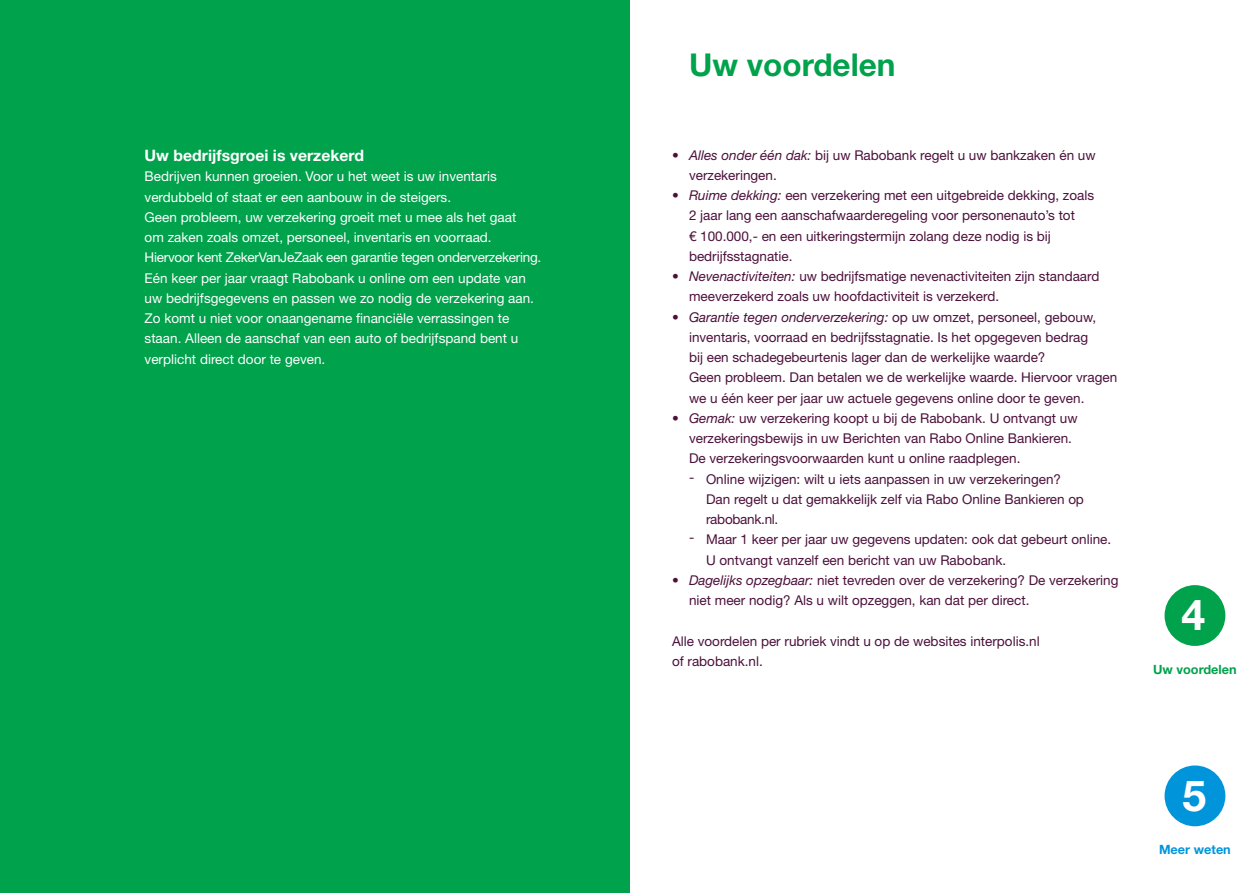
<style>
.page{position:relative;width:1259px;height:893px;background:#fff}
.page>*{position:absolute;margin:0;border:0;box-sizing:border-box;transform-origin:0 0}
.t1{font:700 42.75px "Helvetica Neue";color:#fff}
.t2{font:700 31.5px "Helvetica Neue";color:#00a24c}
.t3{font:700 15.75px "Helvetica Neue";color:#fff}
.t4{font:13.5px/20.2px "Helvetica Neue";color:#4c103b}
.t5{font:13.5px/20.2px "Helvetica Neue";color:#fff}
.t6{font:700 12.75px "Helvetica Neue";color:#00a24c}
.t7{font:700 12.75px "Helvetica Neue";color:#0095db}
.s1{font-style:italic}
.s2{font-family:"Helvetica Neue LT Std"}
</style>
<div class="page">
<div style="left:0;top:0;width:629px;height:893px;background:#00a24c"></div>
<div style="left:1164px;top:585px;width:61px;height:61px;background:#00a24c;border-radius:50%"></div>
<div style="left:1164px;top:765px;width:61px;height:61px;background:#0095db;border-radius:50%"></div>
<p class="t3" style="left:145px;top:146px;width:221px">Uw bedrijfsgroei is verzekerd</p>
<p class="t5" style="left:145px;top:166px;width:398px">Bedrijven kunnen groeien. Voor u het weet is uw inventaris verdubbeld of staat er een aanbouw in de steigers.<br>Geen probleem, uw verzekering groeit met u mee als het gaat<br>om zaken zoals omzet, personeel, inventaris en voorraad.<br>Hiervoor kent ZekerVanJeZaak een garantie tegen onderverzekering.<br>Eén keer per jaar vraagt Rabobank u online om een update van uw bedrijfsgegevens en passen we zo nodig de verzekering aan.<br>Zo komt u niet voor onaangename financiële verrassingen te staan. Alleen de aanschaf van een auto of bedrijfspand bent u verplicht direct door te geven.</p>
<h2 class="t2" style="left:689px;top:45px;width:208px">Uw voordelen</h2>
<p class="t4" style="left:689px;top:144px;width:408px;text-indent:-17px">• <span class="s1">Alles onder één dak:</span> bij uw Rabobank regelt u uw bankzaken én uw verzekeringen.</p>
<p class="t4" style="left:689px;top:185px;width:407px;text-indent:-17px">• <span class="s1">Ruime dekking:</span> een verzekering met een uitgebreide dekking, zoals 2 jaar lang een aanschafwaarderegeling voor personenauto’s tot<br><span class="s2">€</span> 100.000,- en een uitkeringstermijn zolang deze nodig is bij bedrijfsstagnatie.</p>
<p class="t4" style="left:689px;top:266px;width:412px;text-indent:-17px">• <span class="s1">Nevenactiviteiten:</span> uw bedrijfsmatige nevenactiviteiten zijn standaard meeverzekerd zoals uw hoofdactiviteit is verzekerd.</p>
<p class="t4" style="left:689px;top:306px;width:430px;text-indent:-17px">• <span class="s1">Garantie tegen onderverzekering:</span> op uw omzet, personeel, gebouw, inventaris, voorraad en bedrijfsstagnatie. Is het opgegeven bedrag<br>bij een schadegebeurtenis lager dan de werkelijke waarde?<br>Geen probleem. Dan betalen we de werkelijke waarde. Hiervoor vragen we u één keer per jaar uw actuele gegevens online door te geven.</p>
<p class="t4" style="left:689px;top:408px;width:390px;text-indent:-17px">• <span class="s1">Gemak:</span> uw verzekering koopt u bij de Rabobank. U ontvangt uw verzekeringsbewijs in uw Berichten van Rabo Online Bankieren.<br>De verzekeringsvoorwaarden kunt u online raadplegen.</p>
<p class="t4" style="left:706px;top:468px;width:379px;text-indent:-17px">- Online wijzigen: wilt u iets aanpassen in uw verzekeringen?<br>Dan regelt u dat gemakkelijk zelf via Rabo Online Bankieren op rabobank.nl.</p>
<p class="t4" style="left:706px;top:529px;width:407px;text-indent:-17px">- Maar 1 keer per jaar uw gegevens updaten: ook dat gebeurt online.<br>U ontvangt vanzelf een bericht van uw Rabobank.</p>
<p class="t4" style="left:689px;top:570px;width:431px;text-indent:-17px">• <span class="s1">Dagelijks opzegbaar:</span> niet tevreden over de verzekering? De verzekering niet meer nodig? Als u wilt opzeggen, kan dat per direct.</p>
<p class="t4" style="left:672px;top:630px;width:369px">Alle voordelen per rubriek vindt u op de websites interpolis.nl of rabobank.nl.</p>
<h1 class="t1" style="left:1181px;top:589px;width:25px">4</h1>
<p class="t6" style="left:1153px;top:662px;width:85px">Uw voordelen</p>
<h1 class="t1" style="left:1182px;top:769px;width:25px">5</h1>
<p class="t7" style="left:1159px;top:842px;width:73px">Meer weten</p>
</div>
